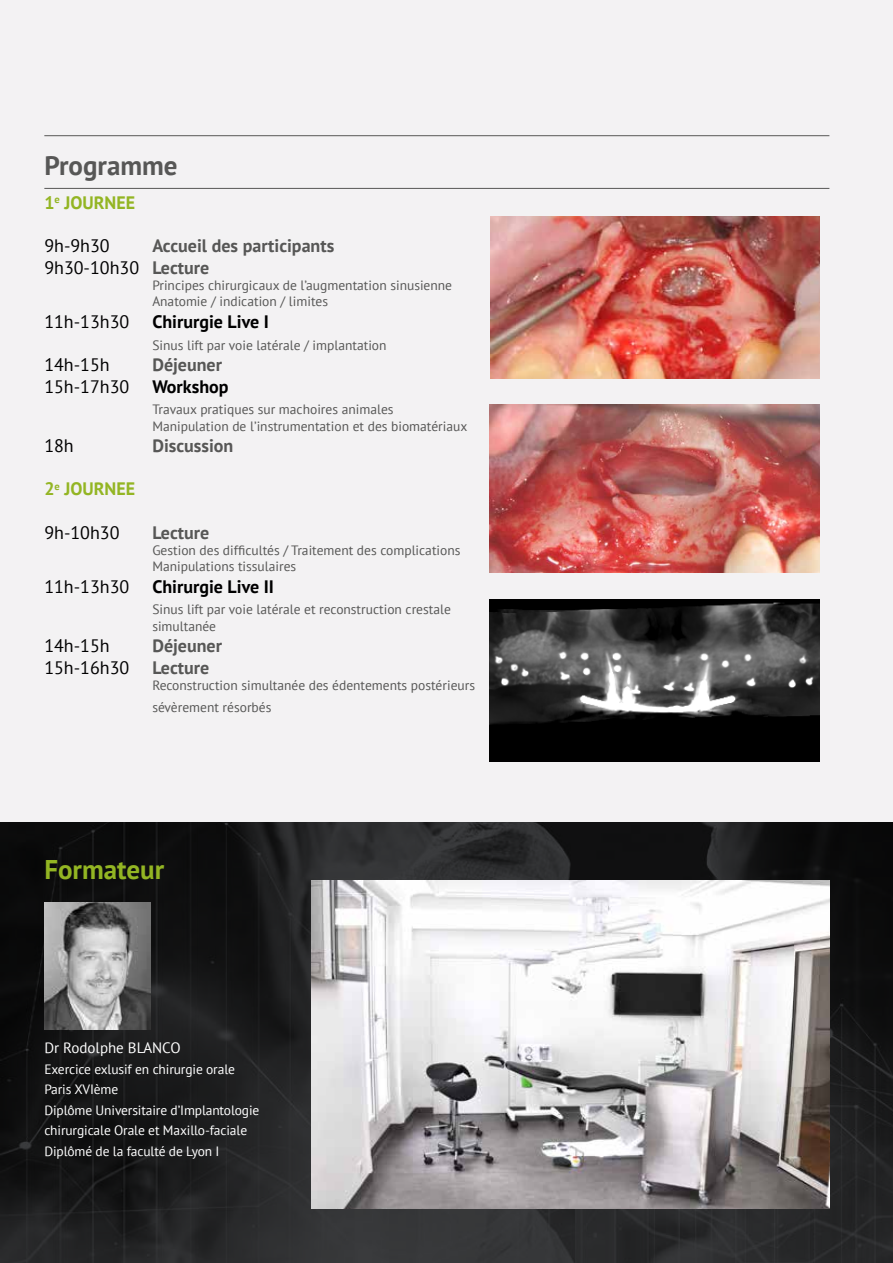
<style>
.page{position:relative;width:893px;height:1263px;background:#fff}
.page>*{position:absolute;margin:0;border:0;box-sizing:border-box;transform-origin:0 0}
.t1{font:700 27px "PT Sans";color:#575756}
.t2{font:700 27px "PT Sans";color:#93b523}
.t3{font:700 18px/21.6px "PT Sans";color:#575756}
.t4{font:18px "PT Sans";color:#000}
.t5{font:700 18px "PT Sans";color:#000}
.t6{font:700 18px "PT Sans";color:#93b523}
.t7{font:15px "PT Sans";color:#fff}
.t8{font:13.5px/16.2px "PT Sans";color:#575756}
.t9{font:13.5px/20.4px "PT Sans";letter-spacing:-.01em;color:#fff}
.s1{font-weight:400;color:#000}
</style>
<div class="page">
<div style="left:0;top:0;width:893px;height:1149px;background:#f3f2f3"></div>
<hr style="left:44px;top:135px;width:785px;height:1px;background:#575756">
<hr style="left:44px;top:188px;width:785px;height:1px;background:#575756">
<img style="left:0;top:822px;width:893px;height:441px">
<img style="left:44px;top:902px;width:107px;height:128px">
<img style="left:311px;top:880px;width:518px;height:329px">
<img style="left:490px;top:600px;width:330px;height:161px">
<img style="left:490px;top:217px;width:330px;height:161px">
<img style="left:490px;top:404px;width:330px;height:168px">
<h1 class="t1" style="left:44px;top:148px;width:135px">Programme</h1>
<h2 class="t6" style="left:44px;top:191px;width:92px">1<sup>e</sup> JOURNEE</h2>
<h2 class="t4" style="left:44px;top:235px;width:67px">9h-9h30</h2>
<h2 class="t3" style="left:44px;top:235px;width:291px;text-indent:108px">Accueil des participants<br><span class="s1">9h30-10h30</span> Lecture</h2>
<p class="t8" style="left:152px;top:277px;width:301px">Principes chirurgicaux de l’augmentation sinusienne<br>Anatomie / indication / limites</p>
<h2 class="t4" style="left:44px;top:310px;width:87px">11h-13h30</h2>
<h2 class="t5" style="left:152px;top:310px;width:118px">Chirurgie Live I</h2>
<p class="t8" style="left:152px;top:336px;width:236px">Sinus lift par voie latérale / implantation</p>
<h2 class="t4" style="left:44px;top:353px;width:67px">14h-15h</h2>
<h2 class="t3" style="left:152px;top:354px;width:71px">Déjeuner</h2>
<h2 class="t4" style="left:44px;top:375px;width:87px">15h-17h30</h2>
<h2 class="t5" style="left:152px;top:375px;width:78px">Workshop</h2>
<p class="t8" style="left:152px;top:401px;width:316px">Travaux pratiques sur machoires animales<br>Manipulation de l’instrumentation et des biomatériaux</p>
<h2 class="t4" style="left:44px;top:434px;width:31px">18h</h2>
<h2 class="t3" style="left:152px;top:435px;width:83px">Discussion</h2>
<h2 class="t6" style="left:44px;top:477px;width:92px">2<sup>e</sup> JOURNEE</h2>
<h2 class="t4" style="left:44px;top:521px;width:77px">9h-10h30</h2>
<h2 class="t3" style="left:152px;top:521px;width:58px">Lecture</h2>
<p class="t8" style="left:152px;top:542px;width:310px">Gestion des difficultés / Traitement des complications<br>Manipulations tissulaires</p>
<h2 class="t4" style="left:44px;top:575px;width:87px">11h-13h30</h2>
<h2 class="t5" style="left:152px;top:574px;width:123px">Chirurgie Live II</h2>
<p class="t8" style="left:152px;top:601px;width:300px">Sinus lift par voie latérale et reconstruction crestale simultanée</p>
<h2 class="t4" style="left:44px;top:634px;width:67px">14h-15h</h2>
<h2 class="t3" style="left:152px;top:635px;width:71px">Déjeuner</h2>
<h2 class="t4" style="left:44px;top:656px;width:87px">15h-16h30</h2>
<h2 class="t3" style="left:152px;top:656px;width:58px">Lecture</h2>
<p class="t8" style="left:152px;top:674px;width:324px;line-height:21.6px">Reconstruction simultanée des édentements postérieurs sévèrement résorbés</p>
<h1 class="t2" style="left:44px;top:852px;width:121px">Formateur</h1>
<p class="t7" style="left:44px;top:1038px;width:138px">Dr Rodolphe BLANCO</p>
<p class="t9" style="left:44px;top:1059px;width:217px">Exercice exlusif en chirurgie orale<br>Paris XVIème<br>Diplôme Universitaire d’Implantologie chirurgicale Orale et Maxillo-faciale<br>Diplômé de la faculté de Lyon I</p>
</div>
